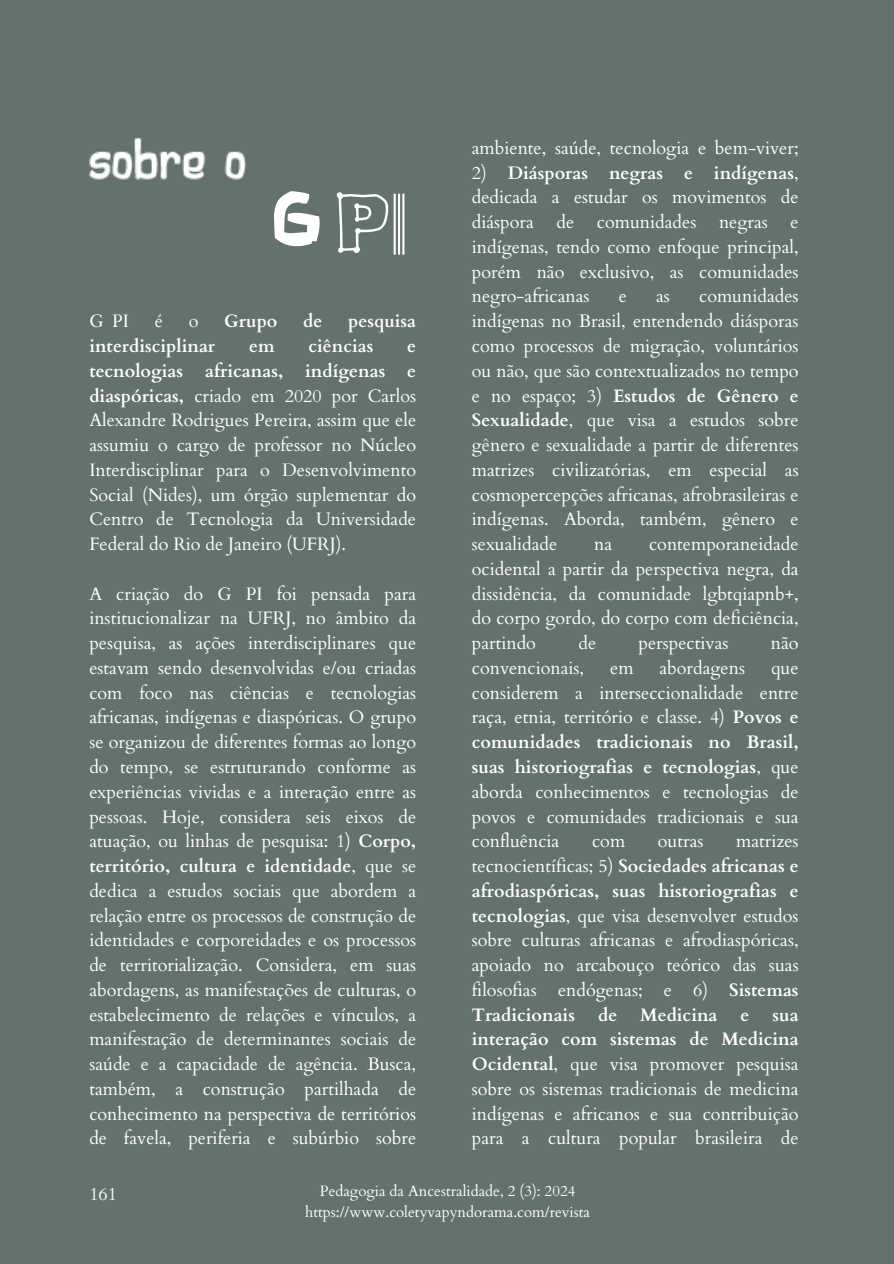
<style>
.page{position:relative;width:894px;height:1264px;background:#fff}
.page>*{position:absolute;margin:0;border:0;box-sizing:border-box;transform-origin:0 0}
.t1{font:87px "Original 301";color:#fff}
.t2{font:87px "Original Olinda Style";color:#fff}
.t3{font:18px/24.8px "Cardo";color:#fff;text-align:justify}
.t4{font:700 18px "Cardo";color:#fff}
.t5{font:15px "Cardo";color:#fff}
.s1{font-family:"makayla"}
.s2{font-weight:700}
</style>
<div class="page">
<div style="left:0;top:0;width:893px;height:1263px;background:#63716f"></div>
<img style="left:89px;top:137px;width:158px;height:43px">
<p class="t2" style="left:270px;top:155px;width:54px">G</p>
<h1 class="t1" style="left:335px;top:180px;width:75px">P<span class="s1">I</span></h1>
<p class="t3" style="left:89px;top:309px;width:41px">G PI</p>
<p class="t3" style="left:155px;top:309px;width:10px">é</p>
<p class="t3" style="left:189px;top:309px;width:11px">o</p>
<p class="t4" style="left:224px;top:309px;width:55px">Grupo</p>
<p class="t4" style="left:303px;top:309px;width:21px">de</p>
<p class="t4" style="left:348px;top:309px;width:69px">pesquisa</p>
<p class="t4" style="left:89px;top:334px;width:127px">interdisciplinar</p>
<p class="t4" style="left:249px;top:334px;width:27px">em</p>
<p class="t4" style="left:308px;top:334px;width:66px">ciências</p>
<p class="t3" style="left:89px;top:334px;width:328px;text-indent:318px"><span class="s2">e tecnologias africanas, indígenas e diaspóricas,</span> criado em 2020 por Carlos Alexandre Rodrigues Pereira, assim que ele assumiu o cargo de professor no Núcleo Interdisciplinar para o Desenvolvimento Social (Nides), um órgão suplementar do Centro de Tecnologia da Universidade Federal do Rio de Janeiro (UFRJ).</p>
<p class="t3" style="left:89px;top:581px;width:328px">A criação do G PI foi pensada para institucionalizar na UFRJ, no âmbito da pesquisa, as ações interdisciplinares que estavam sendo desenvolvidas e/ou criadas com foco nas ciências e tecnologias africanas, indígenas e diaspóricas. O grupo se organizou de diferentes formas ao longo do tempo, se estruturando conforme as experiências vividas e a interação entre as pessoas. Hoje, considera seis eixos de atuação, ou linhas de pesquisa: 1) <span class="s2">Corpo, território, cultura e identidade</span>, que se dedica a estudos sociais que abordem a relação entre os processos de construção de identidades e corporeidades e os processos de territorialização. Considera, em suas abordagens, as manifestações de culturas, o estabelecimento de relações e vínculos, a manifestação de determinantes sociais de saúde e a capacidade de agência. Busca, também, a construção partilhada de conhecimento na perspectiva de territórios de favela, periferia e subúrbio sobre</p>
<p class="t3" style="left:471px;top:136px;width:328px">ambiente, saúde, tecnologia e bem-viver;</p>
<p class="t3" style="left:471px;top:161px;width:328px">2) <span class="s2">Diásporas negras e indígenas</span>, dedicada a estudar os movimentos de diáspora</p>
<p class="t3" style="left:556px;top:210px;width:19px">de</p>
<p class="t3" style="left:596px;top:210px;width:101px">comunidades</p>
<p class="t3" style="left:718px;top:210px;width:50px">negras</p>
<p class="t3" style="left:471px;top:210px;width:328px;text-indent:318px">e indígenas, tendo como enfoque principal, porém não exclusivo, as comunidades negro-africanas</p>
<p class="t3" style="left:471px;top:284px;width:328px;text-indent:227px">comunidades indígenas no Brasil, entendendo diásporas como processos de migração, voluntários ou não, que são contextualizados no tempo e no espaço; 3) <span class="s2">Estudos de Gênero e Sexualidade</span>, que visa a estudos sobre gênero e sexualidade a partir de diferentes matrizes civilizatórias, em especial as cosmopercepções africanas, afrobrasileiras e indígenas. Aborda, também, gênero e sexualidade</p>
<p class="t3" style="left:618px;top:284px;width:10px">e</p>
<p class="t3" style="left:656px;top:284px;width:15px">as</p>
<p class="t3" style="left:471px;top:532px;width:328px;text-indent:177px">contemporaneidade ocidental a partir da perspectiva negra, da dissidência, da comunidade lgbtqiapnb+, do corpo gordo, do corpo com deficiência, partindo</p>
<p class="t3" style="left:594px;top:532px;width:19px">na</p>
<p class="t3" style="left:578px;top:631px;width:19px">de</p>
<p class="t3" style="left:638px;top:631px;width:91px">perspectivas</p>
<p class="t3" style="left:770px;top:631px;width:29px">não</p>
<p class="t3" style="left:471px;top:656px;width:114px">convencionais,</p>
<p class="t3" style="left:610px;top:656px;width:25px">em</p>
<p class="t3" style="left:659px;top:656px;width:87px">abordagens</p>
<p class="t3" style="left:471px;top:656px;width:328px;text-indent:299px">que considerem a interseccionalidade entre raça, etnia, território e classe. 4) <span class="s2">Povos e comunidades tradicionais no Brasil, suas historiografias e tecnologias</span>, que aborda conhecimentos e tecnologias de povos e comunidades tradicionais e sua confluência</p>
<p class="t3" style="left:471px;top:829px;width:328px;text-indent:264px">matrizes tecnocientíficas; 5) <span class="s2">Sociedades africanas e afrodiaspóricas, suas historiografias e tecnologias</span>, que visa desenvolver estudos sobre culturas africanas e afrodiaspóricas, apoiado no arcabouço teórico das suas filosofias endógenas; e 6) <span class="s2">Sistemas Tradicionais</span></p>
<p class="t3" style="left:592px;top:829px;width:35px">com</p>
<p class="t3" style="left:657px;top:829px;width:47px">outras</p>
<p class="t4" style="left:598px;top:1002px;width:21px">de</p>
<p class="t4" style="left:640px;top:1002px;width:79px">Medicina</p>
<p class="t4" style="left:740px;top:1002px;width:10px">e</p>
<p class="t3" style="left:471px;top:1002px;width:328px;text-indent:300px"><span class="s2">sua interação com sistemas de Medicina Ocidental</span>, que visa promover pesquisa sobre os sistemas tradicionais de medicina indígenas e africanos e sua contribuição para a cultura popular brasileira de</p>
<h1 class="t3" style="left:89px;top:1181px;width:29px">161</h1>
<h1 class="t5" style="left:320px;top:1181px;width:257px">Pedagogia da Ancestralidade, 2 (3): 2024</h1>
<p class="t5" style="left:305px;top:1201px;width:286px">https://www.coletyvapyndorama.com/revista</p>
</div>
